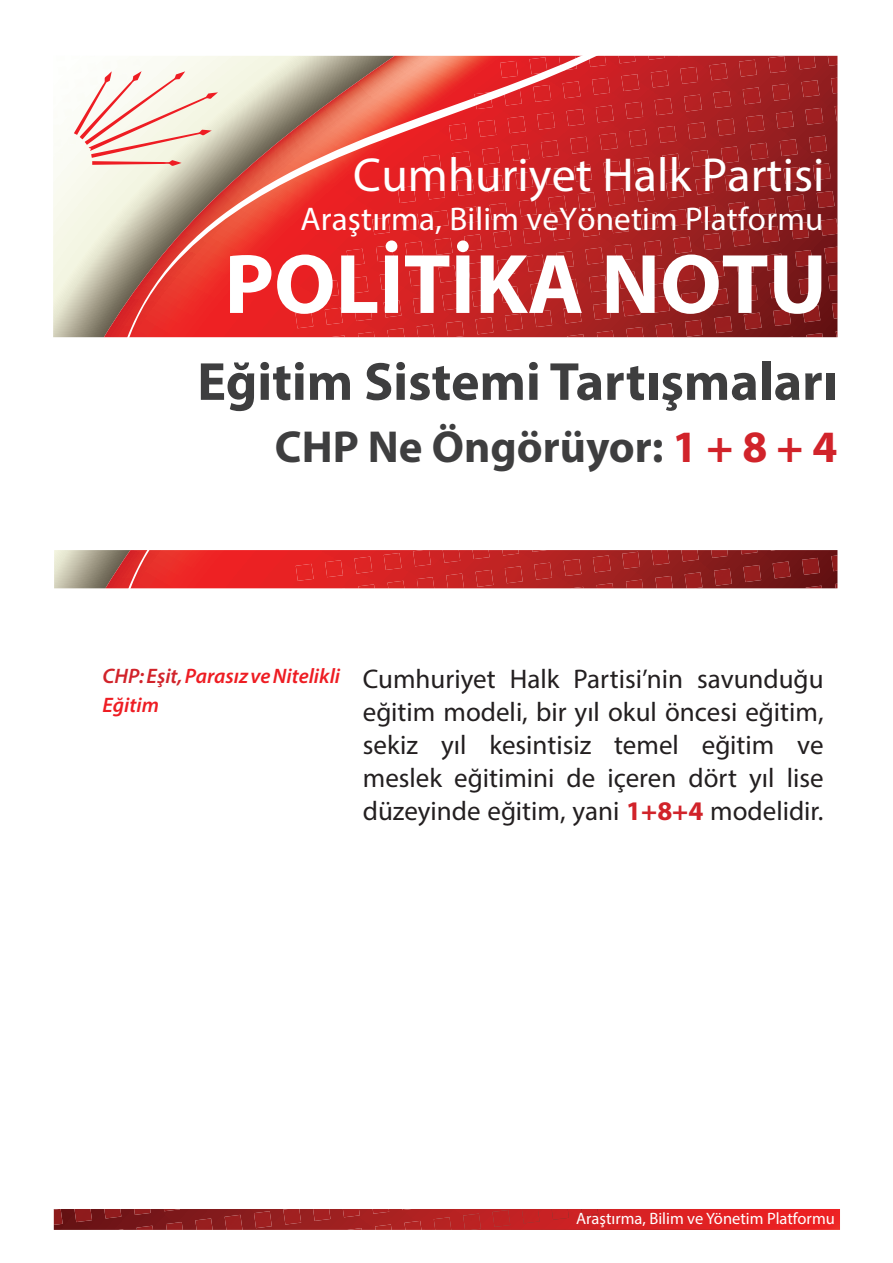
<style>
.page{position:relative;width:893px;height:1263px;background:#fff}
.page>*{position:absolute;margin:0;border:0;box-sizing:border-box;transform-origin:0 0}
.t1{font:700 94.5px "Myriad Pro";color:#fff}
.t2{font:700 85.2px "Myriad Pro";color:#fff}
.t3{font:700 54px "Myriad Pro";color:#3e3e3f}
.t4{font:47.85px "Myriad Pro";letter-spacing:.005em;color:#fff}
.t5{font:700 45px "Myriad Pro";color:#3e3e3f}
.t6{font:32.85px "Myriad Pro";letter-spacing:.005em;color:#fff}
.t7{font:27px/33px "Myriad Pro";color:#231f20;text-align:justify}
.t8{font:italic 600 21px/28.5px "Myriad Pro";color:#ee1d23}
.t9{font:16.5px "Myriad Pro";color:#fff}
.s1{color:#d1232a}
.s2{font-weight:700;color:#d1232a}
</style>
<div class="page">
<svg style="left:54px;top:1209px;width:786px;height:21px;background:#b32022"></svg>
<img style="left:434px;top:1217px;width:17px;height:13px">
<img style="left:463px;top:1213px;width:18px;height:17px">
<img style="left:492px;top:1210px;width:18px;height:17px">
<img style="left:522px;top:1209px;width:18px;height:14px">
<img style="left:552px;top:1209px;width:17px;height:11px">
<img style="left:581px;top:1209px;width:17px;height:7px">
<svg style="left:54px;top:550px;width:783px;height:39px;background:#bd3230"></svg>
<svg style="left:53px;top:161px;width:47px;height:176px;background:#e3e3d2"></svg>
<svg style="left:100px;top:56px;width:737px;height:281px;background:#c33f3b"></svg>
<svg style="left:74px;top:71px;width:144px;height:95px"></svg>
<p class="t4" style="left:353px;top:145px;width:473px">Cumhuriyet Halk Partisi</p>
<p class="t6" style="left:300px;top:199px;width:524px">Araştırma, Bilim veYönetim Platformu</p>
<p class="t2" style="left:224px;top:229px;width:604px">POLİTİKA NOTU</p>
<p class="t1" style="left:243px;top:215px;width:573px">POLICY BRIEF</p>
<p class="t3" style="left:197px;top:346px;width:642px">Eğitim Sistemi Tartışmaları</p>
<p class="t5" style="left:275px;top:418px;width:564px">CHP Ne Öngörüyor: <span class="s1">1 + 8 + 4</span></p>
<p class="t8" style="left:103px;top:661px;width:239px"><span class="s1">CHP: Eşit,</span> Parasız ve Nitelikli<br>Eğitim</p>
<p class="t7" style="left:363px;top:662px;width:462px">Cumhuriyet Halk Partisi’nin savunduğu eğitim modeli, bir yıl okul öncesi eğitim, sekiz yıl kesintisiz temel eğitim ve meslek eğitimini de içeren dört yıl lise düzeyinde eğitim, yani <span class="s2">1+8+4</span> modelidir.</p>
<p class="t9" style="left:576px;top:1208px;width:260px">Araştırma, Bilim ve Yönetim Platformu</p>
</div>
